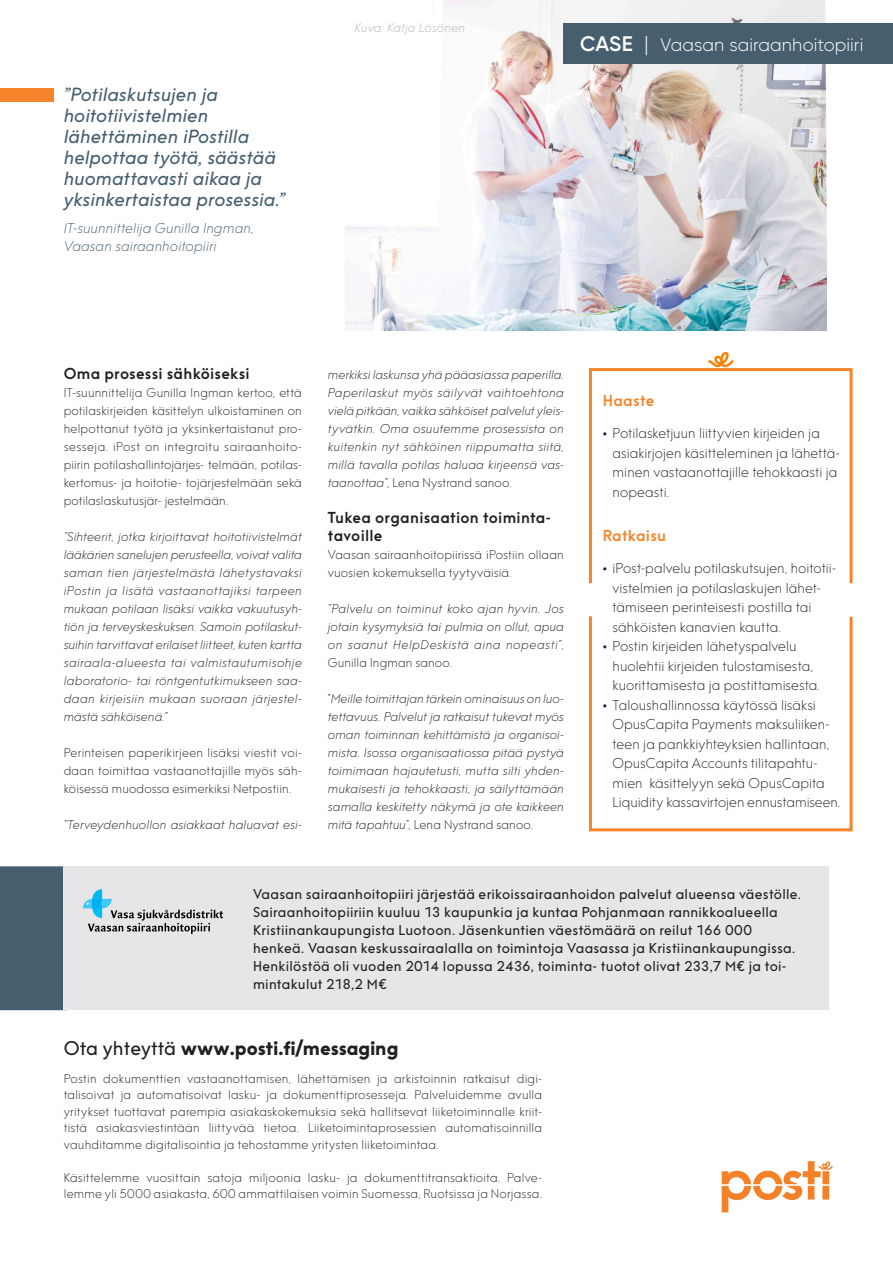
<style>
.page{position:relative;width:893px;height:1263px;background:#fff}
.page>*{position:absolute;margin:0;border:0;box-sizing:border-box;transform-origin:0 0}
.Ota_yhteyttä{font:700 18.75px "Posti Sans";color:#231f20}
.Sitaatti{font:italic 18px/21px "Posti Sans";letter-spacing:.005em;color:#465e6e}
.t1{font:300 18px "Gilroy";letter-spacing:.005em;color:#fff}
.Väliotsikko{font:500 15px/18px "Posti Sans";letter-spacing:.015em;color:#231f20}
.Bulletit_väliotsikko{font:500 15px "Posti Sans";letter-spacing:.015em;color:#f5842a}
.t2{font:300 13.5px/19.5px "Posti Sans";letter-spacing:.005em;color:#231f20}
.Case_teksti{font:13.5px/18px "Posti Sans";letter-spacing:.02em;color:#231f20}
.Sitaatin_sanoja{font:italic 300 13.5px/18px "Posti Sans";letter-spacing:.015em;color:#465e6e}
.Leipäteksti{font:italic 300 12px/18px "Posti Sans";letter-spacing:.02em;color:#231f20;text-align:justify}
.Osoitekenttä{font:300 12px/16.5px "Posti Sans";letter-spacing:.02em;color:#231f20;text-align:justify}
.Leipäteksti-2{font:300 12px/18px "Posti Sans";letter-spacing:.01em;color:#231f20;text-align:justify}
.Sitaatin_sanoja-2{font:italic 300 12px "Posti Sans";letter-spacing:.01em;color:#b1b6be}
.s1{font-weight:600;font-size:21px}
.s2{font-size:21px}
.s3{font-style:normal}
.s4{font-weight:700}
.s5{font-weight:400}
</style>
<div class="page">
<img style="left:345px;top:0;width:481px;height:331px">
<div style="left:0;top:88px;width:53px;height:13px;background:#f5842a"></div>
<div style="left:64px;top:866px;width:765px;height:144px;background:#e6e6e8"></div>
<svg style="left:708px;top:352px;width:25px;height:15px"></svg>
<svg style="left:588px;top:616px;width:265px;height:216px"></svg>
<div style="left:589px;top:368px;width:264px;height:217px;border:3px solid #f5842a"></div>
<svg style="left:722px;top:1161px;width:111px;height:51px"></svg>
<svg style="left:0;top:866px;width:223px;height:144px"></svg>
<div style="left:564px;top:23px;width:329px;height:41px;background:#465e6e"></div>
<p class="Sitaatti" style="left:64px;top:84px;width:223px">”Potilaskutsujen ja hoitotiivistelmien lähettäminen iPostilla helpottaa työtä, säästää huomattavasti aikaa ja yksinkertaistaa prosessia.”</p>
<p class="Sitaatin_sanoja" style="left:64px;top:219px;width:191px">IT-suunnittelija Gunilla Ingman,<br>Vaasan sairaanhoitopiiri</p>
<p class="Sitaatin_sanoja-2" style="left:355px;top:21px;width:112px">Kuva: Katja Lösönen</p>
<p class="t1" style="left:580px;top:34px;width:285px"><span class="s1">CASE</span> <span class="s2">|</span> Vaasan sairaanhoitopiiri</p>
<p class="Väliotsikko" style="left:64px;top:364px;width:188px">Oma prosessi sähköiseksi</p>
<p class="Leipäteksti-2" style="left:64px;top:383px;width:240px">IT-suunnittelija Gunilla Ingman kertoo, että potilaskirjeiden käsittelyn ulkoistaminen on helpottanut työtä ja yksinkertaistanut pro&shy;sesseja. iPost on integroitu sairaanhoito&shy;piirin potilashallintojärjes- telmään, potilas&shy;kertomus- ja hoitotie- tojärjestelmään sekä potilaslaskutusjär- jestelmään.</p>
<p class="Leipäteksti" style="left:64px;top:527px;width:240px">”Sihteerit, jotka kirjoittavat hoitotiivistelmät lääkärien sanelujen perusteella, voivat valita saman tien järjestelmästä lähetystavaksi iPostin ja lisätä vastaanottajiksi tarpeen mukaan potilaan lisäksi vaikka vakuutusyh&shy;tiön ja terveyskeskuksen. Samoin potilaskut&shy;suihin tarvittavat erilaiset liitteet, kuten kartta sairaala-alueesta tai valmistautumisohje laboratorio- tai röntgentutkimukseen saa&shy;daan kirjeisiin mukaan suoraan järjestel&shy;mästä sähköisenä.”</p>
<p class="Leipäteksti-2" style="left:64px;top:743px;width:240px">Perinteisen paperikirjeen lisäksi viestit voi&shy;daan toimittaa vastaanottajille myös säh&shy;köisessä muodossa esimerkiksi Netpostiin.</p>
<p class="Leipäteksti" style="left:64px;top:815px;width:240px">”Terveydenhuollon asiakkaat haluavat esi-</p>
<p class="Leipäteksti" style="left:328px;top:365px;width:237px">merkiksi laskunsa yhä pääasiassa paperilla.<br>Paperilaskut myös säilyvät vaihtoehtona vielä pitkään, vaikka sähköiset palvelut yleis&shy;tyvätkin. Oma osuutemme prosessista on kuitenkin nyt sähköinen riippumatta siitä, millä tavalla potilas haluaa kirjeensä vas&shy;taanottaa”<span class="s3">, Lena Nystrand sanoo.</span></p>
<p class="Väliotsikko" style="left:328px;top:508px;width:225px">Tukea organisaation toiminta&shy;tavoille</p>
<p class="Leipäteksti-2" style="left:328px;top:545px;width:237px">Vaasan sairaanhoitopiirissä iPostiin ollaan vuosien kokemuksella tyytyväisiä.</p>
<p class="Leipäteksti" style="left:328px;top:599px;width:237px">”Palvelu on toiminut koko ajan hyvin. Jos jotain kysymyksiä tai pulmia on ollut, apua on saanut HelpDeskistä aina nopeasti<span class="s3">”, Gunilla Ingman sanoo.</span></p>
<p class="Leipäteksti" style="left:328px;top:689px;width:238px"><span class="s3">”</span>Meille toimittajan tärkein ominaisuus on luo&shy;tettavuus. Palvelut ja ratkaisut tukevat myös oman toiminnan kehittämistä ja organisoi&shy;mista. Isossa organisaatiossa pitää pystyä toimimaan hajautetusti, mutta silti yhden&shy;mukaisesti ja tehokkaasti, ja säilyttämään samalla keskitetty näkymä ja ote kaikkeen mitä tapahtuu<span class="s3">”, Lena Nystrand sanoo.</span></p>
<p class="Bulletit_väliotsikko" style="left:603px;top:391px;width:53px">Haaste</p>
<p class="t2" style="left:612px;top:423px;width:229px;text-indent:-10px"><span class="s4">•</span> Potilasketjuun liittyvien kirjeiden ja asiakirjojen käsitteleminen ja lähettä&shy;minen vastaanottajille tehokkaasti ja nopeasti.</p>
<p class="Bulletit_väliotsikko" style="left:603px;top:526px;width:65px">Ratkaisu</p>
<p class="t2" style="left:612px;top:558px;width:225px;text-indent:-10px"><span class="s4">•</span> iPost-palvelu potilaskutsujen, hoitotii&shy;vistelmien ja potilaslaskujen lähet&shy;tämiseen perinteisesti postilla tai sähköisten kanavien kautta.</p>
<p class="t2" style="left:612px;top:636px;width:209px;text-indent:-10px"><span class="s4">•</span> Postin kirjeiden lähetyspalvelu huolehtii kirjeiden tulostamisesta, kuorittamisesta ja postittamisesta.</p>
<p class="t2" style="left:612px;top:695px;width:229px;text-indent:-10px"><span class="s4">•</span> Taloushallinnossa käytössä lisäksi OpusCapita Payments maksuliiken&shy;teen ja pankkiyhteyksien hallintaan, OpusCapita Accounts tilitapahtu&shy;mien käsittelyyn sekä OpusCapita Liquidity kassavirtojen ennustamiseen.</p>
<p class="Case_teksti" style="left:253px;top:885px;width:549px">Vaasan sairaanhoitopiiri järjestää erikoissairaanhoidon palvelut alueensa väestölle.<br>Sairaanhoitopiiriin kuuluu 13 kaupunkia ja kuntaa Pohjanmaan rannikkoalueella Kristiinankaupungista Luotoon. Jäsenkuntien väestömäärä on reilut 166 000 henkeä. Vaasan keskussairaalalla on toimintoja Vaasassa ja Kristiinankaupungissa.<br>Henkilöstöä oli vuoden 2014 lopussa 2436, toiminta- tuotot olivat 233,7 M€ ja toi&shy;mintakulut 218,2 M€</p>
<p class="Ota_yhteyttä" style="left:64px;top:1035px;width:336px"><span class="s5">Ota yhteyttä</span> www.posti.fi/messaging</p>
<p class="Osoitekenttä" style="left:64px;top:1070px;width:480px">Postin dokumenttien vastaanottamisen, lähettämisen ja arkistoinnin ratkaisut digi&shy;talisoivat ja automatisoivat lasku- ja dokumenttiprosesseja. Palveluidemme avulla yritykset tuottavat parempia asiakaskokemuksia sekä hallitsevat liiketoiminnalle kriit&shy;tistä asiakasviestintään liittyvää tietoa. Liiketoimintaprosessien automatisoinnilla vauhditamme digitalisointia ja tehostamme yritysten liiketoimintaa.</p>
<p class="Osoitekenttä" style="left:64px;top:1169px;width:480px">Käsittelemme vuosittain satoja miljoonia lasku- ja dokumenttitransaktioita. Palve&shy;lemme yli 5000 asiakasta, 600 ammattilaisen voimin Suomessa, Ruotsissa ja Norjassa.</p>
</div>
